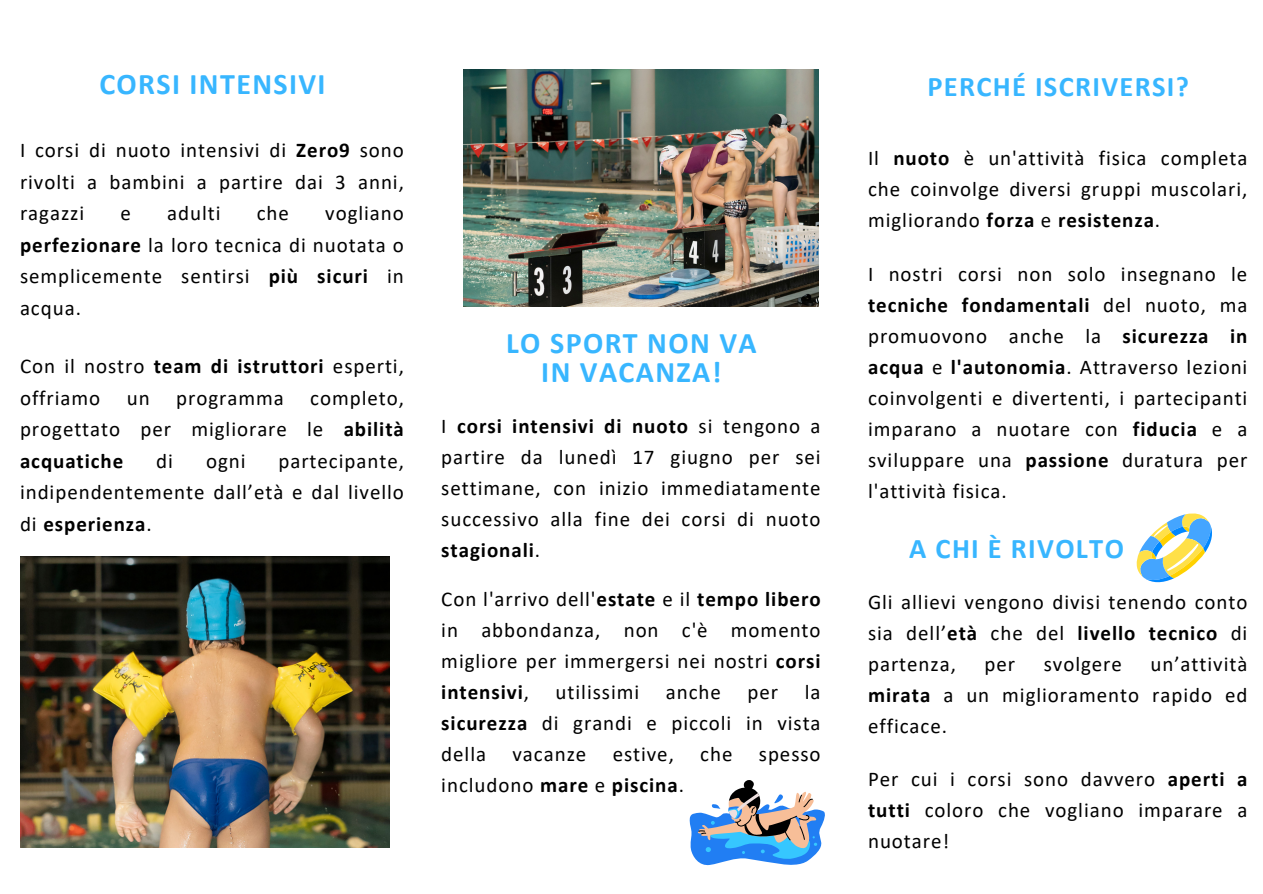
<style>
.page{position:relative;width:1263px;height:894px;background:#fff}
.page>*{position:absolute;margin:0;border:0;box-sizing:border-box;transform-origin:0 0}
.t1{font:700 30px/29.2px "Calibri";letter-spacing:.045em;color:#38b6ff;text-align:center}
.t2{font:700 28.5px "Calibri";letter-spacing:.045em;color:#38b6ff}
.t3{font:21px/31px "Calibri";letter-spacing:.045em;color:#000;text-align:justify}
.s1{font-weight:700}
</style>
<div class="page">
<img style="left:464px;top:70px;width:354px;height:236px">
<img style="left:20px;top:556px;width:369px;height:290px">
<svg style="left:689px;top:780px;width:136px;height:86px"></svg>
<svg style="left:1136px;top:513px;width:76px;height:69px"></svg>
<p class="t1" style="left:99px;top:72px;width:228px">CORSI INTENSIVI</p>
<p class="t3" style="left:20px;top:136px;width:385px;line-height:31.5px">I corsi di nuoto intensivi di <span class="s1">Zero9</span> sono rivolti a bambini a partire dai 3 anni, ragazzi</p>
<p class="t3" style="left:20px;top:199px;width:385px;line-height:31.5px;text-indent:305px">vogliano <span class="s1">perfezionare</span> la loro tecnica di nuotata o semplicemente sentirsi <span class="s1">più sicuri</span> in acqua.</p>
<p class="t3" style="left:120px;top:199px;width:12px">e</p>
<p class="t3" style="left:167px;top:199px;width:55px">adulti</p>
<p class="t3" style="left:257px;top:199px;width:34px">che</p>
<p class="t3" style="left:20px;top:352px;width:385px;line-height:31.5px">Con il nostro <span class="s1">team di istruttori</span> esperti, offriamo</p>
<p class="t3" style="left:20px;top:383px;width:385px;line-height:31.5px;text-indent:290px">completo, progettato per migliorare le <span class="s1">abilità acquatiche</span></p>
<p class="t3" style="left:127px;top:384px;width:24px">un</p>
<p class="t3" style="left:176px;top:384px;width:109px">programma</p>
<p class="t3" style="left:156px;top:447px;width:18px">di</p>
<p class="t3" style="left:206px;top:447px;width:41px">ogni</p>
<p class="t3" style="left:20px;top:446px;width:385px;line-height:31.5px;text-indent:258px">partecipante, indipendentemente dall’età e dal livello di <span class="s1">esperienza</span>.</p>
<h1 class="t1" style="left:506px;top:331px;width:252px">LO SPORT NON VA<br>IN VACANZA!</h1>
<p class="t3" style="left:441px;top:411px;width:381px">I <span class="s1">corsi intensivi di nuoto</span> si tengono a partire da lunedì 17 giugno per sei settimane, con inizio immediatamente successivo alla fine dei corsi di nuoto <span class="s1">stagionali</span>.</p>
<p class="t3" style="left:441px;top:584px;width:381px">Con l'arrivo dell'<span class="s1">estate</span> e il <span class="s1">tempo libero </span>in abbondanza, non c'è momento migliore per immergersi nei nostri <span class="s1">corsi intensivi</span>,</p>
<p class="t3" style="left:441px;top:677px;width:381px;text-indent:364px">la <span class="s1">sicurezza</span> di grandi e piccoli in vista della</p>
<p class="t3" style="left:556px;top:677px;width:85px">utilissimi</p>
<p class="t3" style="left:666px;top:677px;width:57px">anche</p>
<p class="t3" style="left:748px;top:677px;width:32px">per</p>
<p class="t3" style="left:513px;top:739px;width:75px">vacanze</p>
<p class="t3" style="left:613px;top:739px;width:63px">estive,</p>
<p class="t3" style="left:700px;top:739px;width:34px">che</p>
<p class="t3" style="left:759px;top:739px;width:63px">spesso</p>
<p class="t3" style="left:441px;top:770px;width:244px">includono <span class="s1">mare</span> e <span class="s1">piscina</span>.</p>
<p class="t2" style="left:927px;top:74px;width:263px">PERCHÉ ISCRIVERSI?</p>
<h1 class="t3" style="left:868px;top:144px;width:381px">Il <span class="s1">nuoto</span> è un'attività fisica completa che coinvolge diversi gruppi muscolari, migliorando <span class="s1">forza</span> e <span class="s1">resistenza</span>.</h1>
<p class="t3" style="left:868px;top:259px;width:381px">I nostri corsi non solo insegnano le <span class="s1">tecniche fondamentali</span> del nuoto, ma promuovono anche la <span class="s1">sicurezza in acqua</span> e <span class="s1">l'autonomia</span>. Attraverso lezioni coinvolgenti e divertenti, i partecipanti imparano a nuotare con <span class="s1">fiducia</span> e a sviluppare una <span class="s1">passione</span> duratura per l'attività fisica.</p>
<p class="t2" style="left:909px;top:536px;width:216px">A CHI È RIVOLTO</p>
<p class="t3" style="left:868px;top:588px;width:381px">Gli allievi vengono divisi tenendo conto sia dell’<span class="s1">età</span> che del <span class="s1">livello tecnico</span> di partenza,</p>
<p class="t3" style="left:868px;top:650px;width:381px;text-indent:282px">un’attività <span class="s1">mirata</span> a un miglioramento rapido ed efficace.</p>
<p class="t3" style="left:868px;top:765px;width:381px">Per cui i corsi sono davvero <span class="s1">aperti a tutti</span> coloro che vogliano imparare a nuotare!</p>
<p class="t3" style="left:984px;top:650px;width:32px">per</p>
<p class="t3" style="left:1044px;top:650px;width:80px">svolgere</p>
</div>
